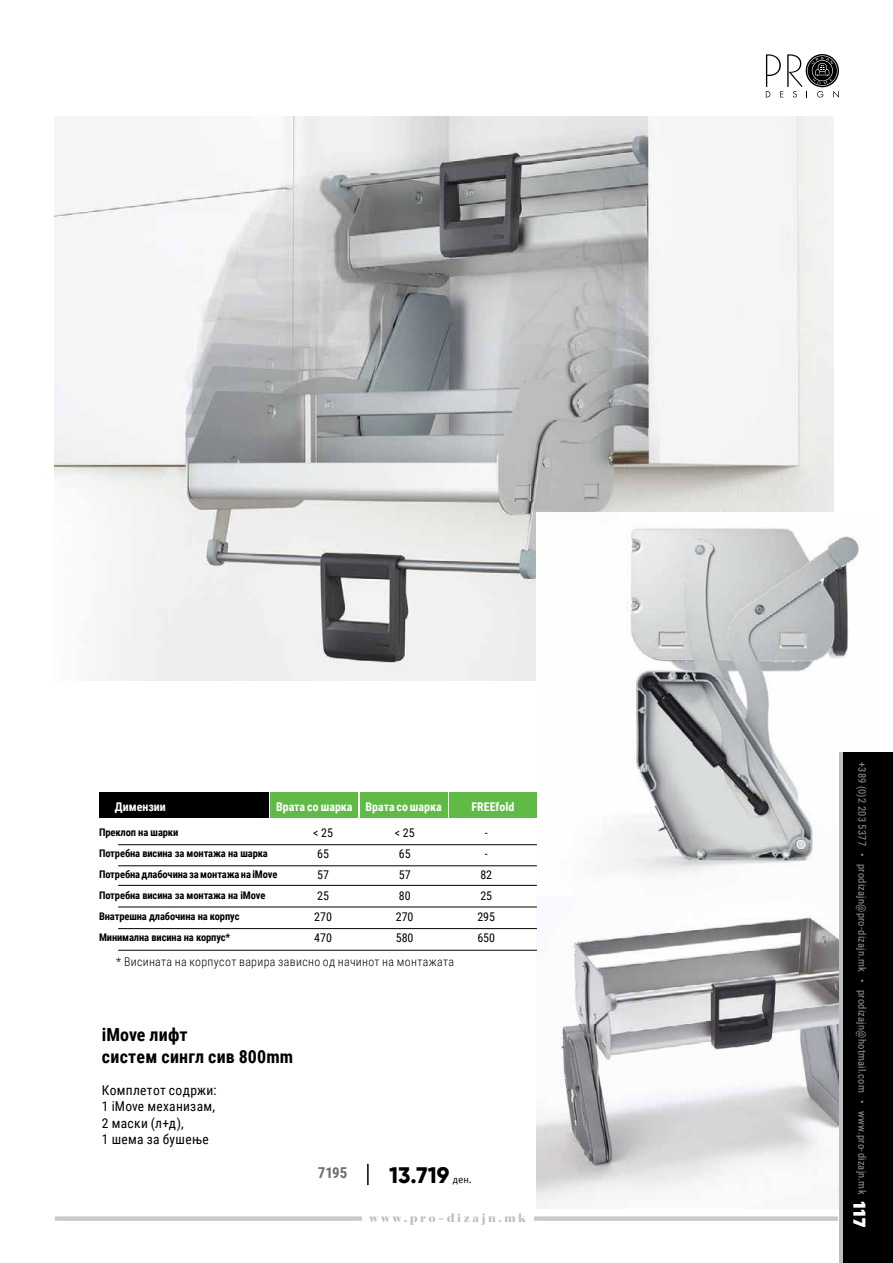
<style>
.page{position:relative;width:893px;height:1263px;background:#fff}
.page>*{position:absolute;margin:0;border:0;box-sizing:border-box;transform-origin:0 0}
.t1{font:800 22.5px "Gilroy";color:#000}
.t2{font:700 18px/21.6px "Roboto Condensed";letter-spacing:.01em;color:#000}
.t3{font:900 18px "Maven Pro";color:#fff}
.t4{font:700 15px "Roboto Condensed";color:#6d6e71}
.t5{font:13.5px/16.2px "Roboto Condensed";letter-spacing:.025em;color:#000}
.t6{font:300 12px "Roboto Condensed";letter-spacing:.025em;color:#000}
.t7{font:12px/21px "Roboto Condensed";color:#000}
.t8{font:700 12px "Roboto Condensed";color:#fff}
.t9{font:900 12px "Bauer Bodoni";letter-spacing:.2em;color:#bcbec0}
.t10{font:700 10.5px/21px "Roboto Condensed";letter-spacing:-.01em;color:#000}
.t11{font:10.5px "Roboto Condensed";letter-spacing:.02em;color:#939598}
.s1{font-family:"Meta Pro";font-weight:400;font-size:10.2px}
</style>
<div class="page">
<img style="left:54px;top:116px;width:780px;height:564px">
<img style="left:537px;top:512px;width:322px;height:364px">
<img style="left:537px;top:915px;width:302px;height:292px">
<hr style="left:367px;top:1164px;width:2px;height:21px;background:#000">
<div style="left:270px;top:792px;width:88px;height:25px;background:#60bb46"></div>
<div style="left:99px;top:792px;width:170px;height:25px;background:#000"></div>
<div style="left:360px;top:792px;width:87px;height:25px;background:#60bb46"></div>
<div style="left:449px;top:792px;width:88px;height:25px;background:#60bb46"></div>
<hr style="left:118px;top:844px;width:419px;height:1px;background:#000">
<hr style="left:118px;top:865px;width:419px;height:1px;background:#000">
<hr style="left:118px;top:885px;width:419px;height:1px;background:#000">
<hr style="left:118px;top:928px;width:419px;height:1px;background:#000">
<hr style="left:118px;top:907px;width:419px;height:1px;background:#000">
<hr style="left:118px;top:950px;width:419px;height:1px;background:#000">
<div style="left:841px;top:752px;width:52px;height:511px;background:#000"></div>
<div style="left:55px;top:1216px;width:783px;height:5px;background:#c9cacb"></div>
<div style="left:362px;top:1213px;width:172px;height:12px;background:#fff"></div>
<svg style="left:766px;top:54px;width:73px;height:44px"></svg>
<hr style="left:839px;top:752px;width:4px;height:511px;background:#bcbec0">
<p class="t8" style="left:115px;top:798px;width:53px">Димензии</p>
<p class="t8" style="left:276px;top:798px;width:167px">Врата со шарка Врата со шарка</p>
<p class="t8" style="left:472px;top:798px;width:44px">FREEfold</p>
<p class="t10" style="left:99px;top:821px;width:180px">Преклоп на шарки<br>Потребна висина за монтажа на шарка<br>Потребна длабочина за монтажа на iMove<br>Потребна висина за монтажа на iMove<br>Внатрешна длабочина на корпус<br>Минимална висина на корпус*</p>
<p class="t7" style="left:313px;top:822px;width:21px">&lt; 25<br>65<br>57<br>25<br>270<br>470</p>
<p class="t7" style="left:395px;top:822px;width:21px">&lt; 25<br>65<br>57<br>80<br>270<br>580</p>
<p class="t7" style="left:477px;top:822px;width:19px;text-align:center">-<br>-<br>82<br>25<br>295<br>650</p>
<p class="t6" style="left:116px;top:953px;width:339px">* Висината на корпусот варира зависно од начинот на монтажата</p>
<h2 class="t2" style="left:102px;top:1023px;width:193px">iMove лифт<br>систем сингл сив 800mm</h2>
<p class="t5" style="left:102px;top:1082px;width:116px">Комплетот содржи:<br>1 iMove механизам,<br>2 маски (л+д),<br>1 шема за бушење</p>
<h3 class="t4" style="left:318px;top:1162px;width:31px">7195</h3>
<h1 class="t1" style="left:389px;top:1161px;width:84px">13.719 <span class="s1">ден.</span></h1>
<p class="t9" style="left:369px;top:1211px;width:159px">www.pro-dizajn.mk</p>
<p class="t11" style="left:869px;top:762px;width:433px;rotate:90deg">+389 (0)2 203 5377 • prodizajn@pro-dizajn.mk • prodizajn@hotmail.com • www.pro-dizajn.mk</p>
<h2 class="t3" style="left:872px;top:1201px;width:29px;rotate:90deg">117</h2>
</div>
